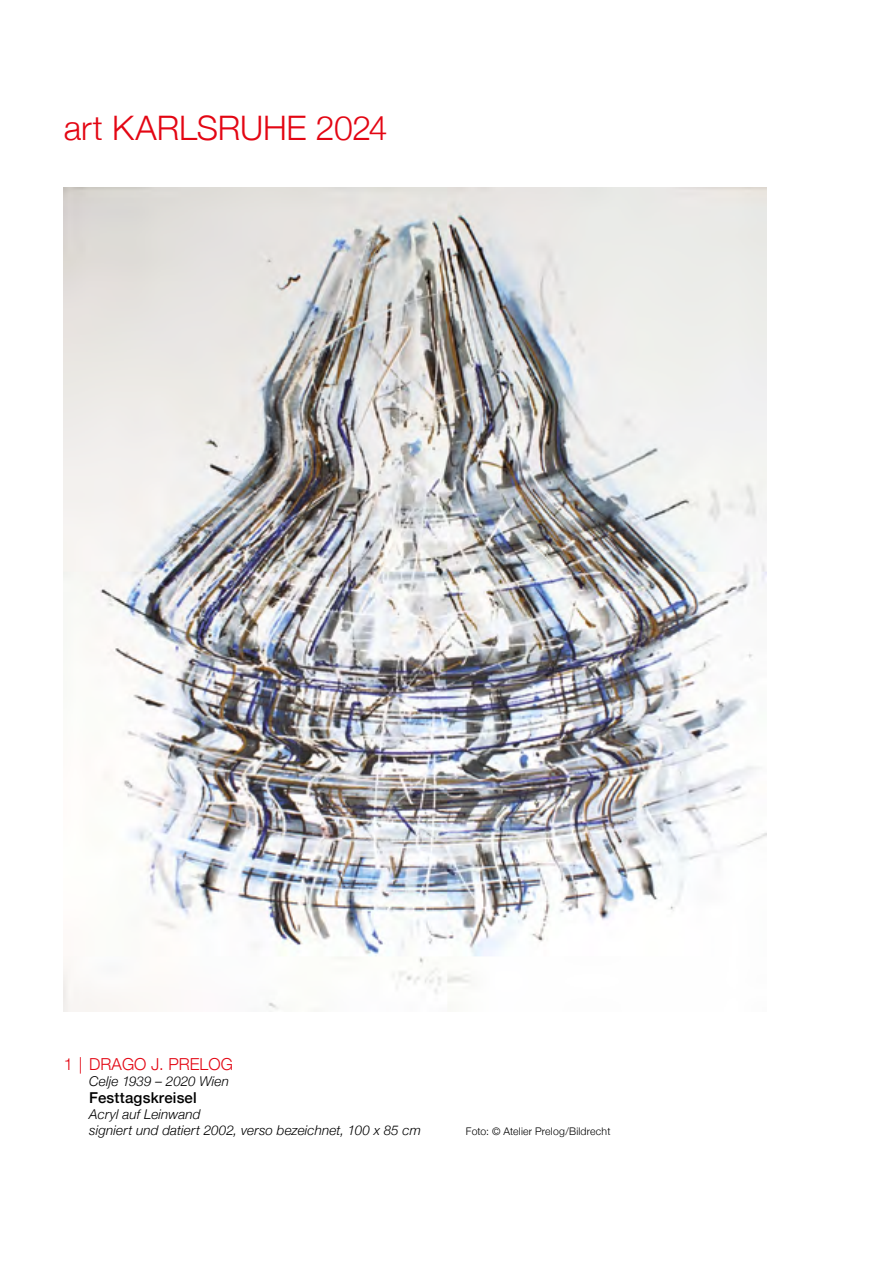
<style>
.page{position:relative;width:893px;height:1263px;background:#fff}
.page>*{position:absolute;margin:0;border:0;box-sizing:border-box;transform-origin:0 0}
.Künstlernamen{font:300 33.75px "Helvetica Neue";letter-spacing:-.005em;color:#e30613}
.Bildtunterschrift_11_pt{font:300 16.5px "Helvetica Neue";color:#e30613}
.Bildtunterschrift_11_pt-2{font:500 15px "Helvetica Neue";letter-spacing:.01em;color:#000}
.Bildtunterschrift_11_pt-3{font:italic 300 13.5px "Helvetica Neue";letter-spacing:.01em;color:#000}
.Bildtunterschrift_11_pt-4{font:300 10.5px "Helvetica Neue";letter-spacing:.02em;color:#000}
</style>
<div class="page">
<img style="left:64px;top:188px;width:702px;height:823px">
<p class="Künstlernamen" style="left:64px;top:100px;width:325px">art KARLSRUHE 2024</p>
<p class="Bildtunterschrift_11_pt" style="left:64px;top:1050px;width:171px">1 | DRAGO J. PRELOG</p>
<p class="Bildtunterschrift_11_pt-3" style="left:89px;top:1070px;width:141px">Celje 1939 – 2020 Wien</p>
<p class="Bildtunterschrift_11_pt-2" style="left:89px;top:1085px;width:109px">Festtagskreisel</p>
<p class="Bildtunterschrift_11_pt-3" style="left:89px;top:1104px;width:113px">Acryl auf Leinwand</p>
<p class="Bildtunterschrift_11_pt-3" style="left:89px;top:1120px;width:333px">signiert und datiert 2002, verso bezeichnet, 100 x 85 cm</p>
<p class="Bildtunterschrift_11_pt-4" style="left:466px;top:1123px;width:146px">Foto: © Atelier Prelog/Bildrecht</p>
</div>
